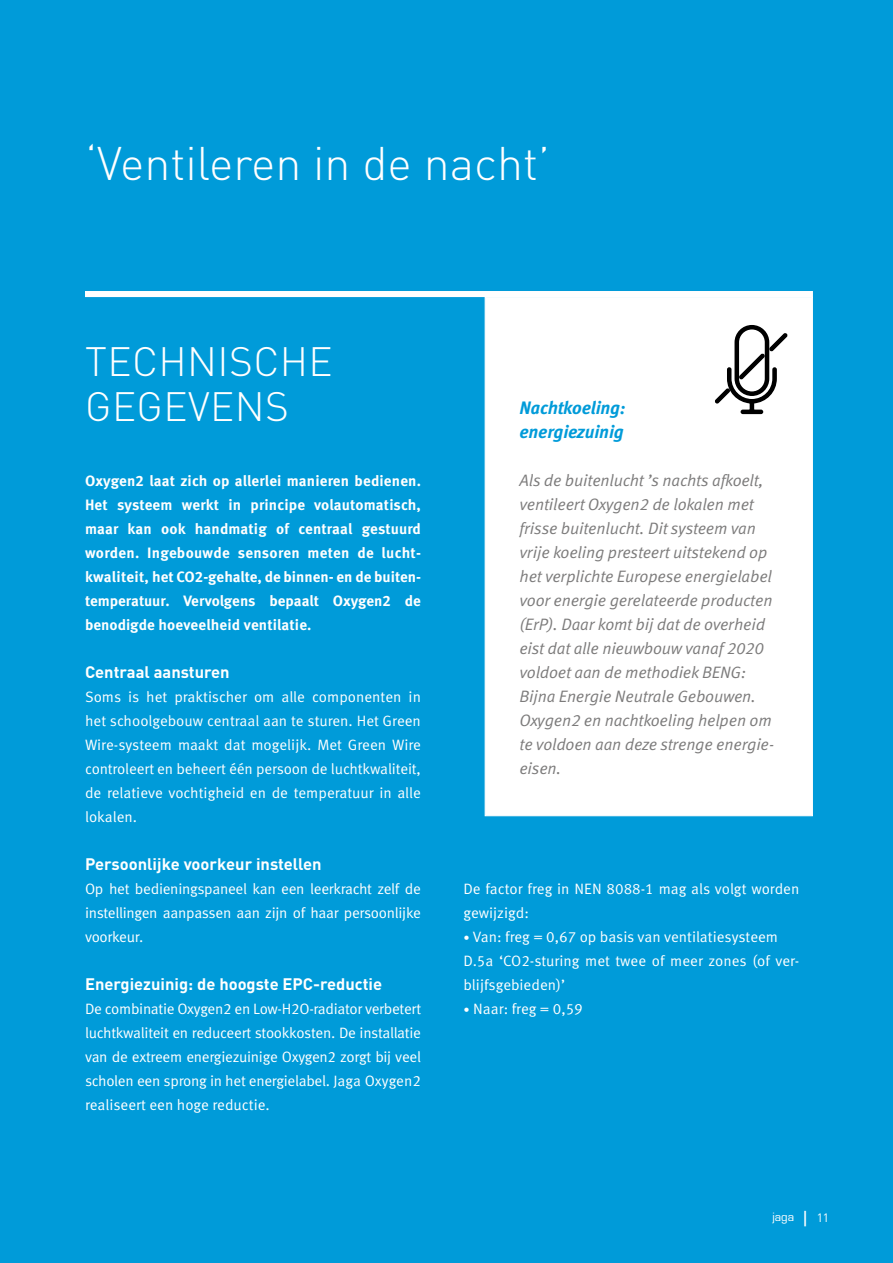
<style>
.page{position:relative;width:893px;height:1263px;background:#009bd9}
.page>*{position:absolute;margin:0;border:0;box-sizing:border-box;transform-origin:0 0}
.t1{font:300 46.5px "DIN Pro";color:#fff}
.t2{font:300 40.5px/45px "DIN Pro";letter-spacing:.01em;color:#fff}
.t3{font:italic 700 18px/24px "Meta Pro";letter-spacing:-.01em;color:#009bd9}
.t4{font:italic 16.5px/24px "Meta Pro";letter-spacing:-.01em;color:#7c7b7b}
.t5{font:700 16.5px "DIN Pro";color:#fff}
.t6{font:15px/24px "Meta Pro";letter-spacing:-.005em;color:#fff;text-align:justify}
.t7{font:700 15px/24px "Meta Pro";color:#fff;text-align:justify}
.t8{font:500 11.25px "Eurostile LTCE";color:#fff}
.s1{font-size:12px}
.s2{font-family:"DIN Pro";font-weight:700;font-size:18px}
.s3{font-family:"DIN Pro";font-weight:400;font-size:12px}
</style>
<div class="page">
<div style="left:85px;top:291px;width:728px;height:6px;background:#fff"></div>
<div style="left:485px;top:297px;width:328px;height:519px;background:#fff;border:1px solid #fff"></div>
<svg style="left:715px;top:325px;width:73px;height:90px"></svg>
<h1 class="t1" style="left:85px;top:131px;width:467px">‘Ventileren in de nacht’</h1>
<h2 class="t2" style="left:85px;top:338px;width:249px">TECHNISCHE<br>GEGEVENS</h2>
<p class="t7" style="left:85px;top:469px;width:337px">Oxygen2 laat zich op allerlei manieren bedienen.<br>Het systeem werkt in principe volautomatisch, maar kan ook handmatig of centraal gestuurd worden. Ingebouwde sensoren meten de lucht&shy;kwaliteit, het CO2-gehalte, de binnen- en de buiten&shy;temperatuur. Vervolgens bepaalt Oxygen2 de benodigde hoeveelheid ventilatie.</p>
<p class="t5" style="left:85px;top:661px;width:146px">Centraal aansturen</p>
<p class="t6" style="left:85px;top:685px;width:337px">Soms is het praktischer om alle componenten in het schoolgebouw centraal aan te sturen. Het Green Wire-systeem maakt dat mogelijk. Met Green Wire controleert en beheert één persoon de luchtkwaliteit, de relatieve vochtigheid en de temperatuur in alle lokalen.</p>
<p class="t5" style="left:85px;top:853px;width:238px">Persoonlijke voorkeur instellen</p>
<p class="t6" style="left:85px;top:877px;width:337px">Op het bedieningspaneel kan een leerkracht zelf de instellingen aanpassen aan zijn of haar persoonlijke voorkeur.</p>
<p class="t5" style="left:85px;top:973px;width:299px">Energiezuinig: de hoogste EPC-reductie</p>
<p class="t6" style="left:85px;top:997px;width:338px">De combinatie Oxygen2 en Low-H2O-radiator verbetert luchtkwaliteit en reduceert stookkosten. De installatie van de extreem energiezuinige Oxygen2 zorgt bij veel scholen een sprong in het energielabel. Jaga Oxygen2 realiseert een hoge reductie.</p>
<p class="t3" style="left:519px;top:396px;width:108px">Nachtkoeling: energiezuinig</p>
<p class="t4" style="left:519px;top:469px;width:254px">Als de buitenlucht ’s nachts afkoelt, ventileert Oxygen2 de lokalen met frisse buitenlucht. Dit systeem van vrije koeling presteert uitstekend op het verplichte Europese energielabel voor energie gerelateerde producten (ErP). Daar komt bij dat de overheid eist dat alle nieuwbouw vanaf 2020 voldoet aan de methodiek BENG:<br>Bijna Energie Neutrale Gebouwen.<br>Oxygen2 en nachtkoeling helpen om te voldoen aan deze strenge energie&shy;eisen.</p>
<p class="t6" style="left:463px;top:877px;width:337px">De factor freg in NEN 8088-1 mag als volgt worden gewijzigd:</p>
<p class="t6" style="left:463px;top:925px;width:337px;text-align:left"><span class="s1">•</span> Van: freg = 0,67 op basis van ventilatiesysteem<br>D.5a ‘CO2-sturing met twee of meer zones (of ver&shy;blijfsgebieden)’</p>
<p class="t6" style="left:463px;top:997px;width:121px"><span class="s1">•</span> Naar: freg = 0,59</p>
<p class="t8" style="left:772px;top:1210px;width:58px">jaga <span class="s2">|</span> <span class="s3">11</span></p>
</div>
